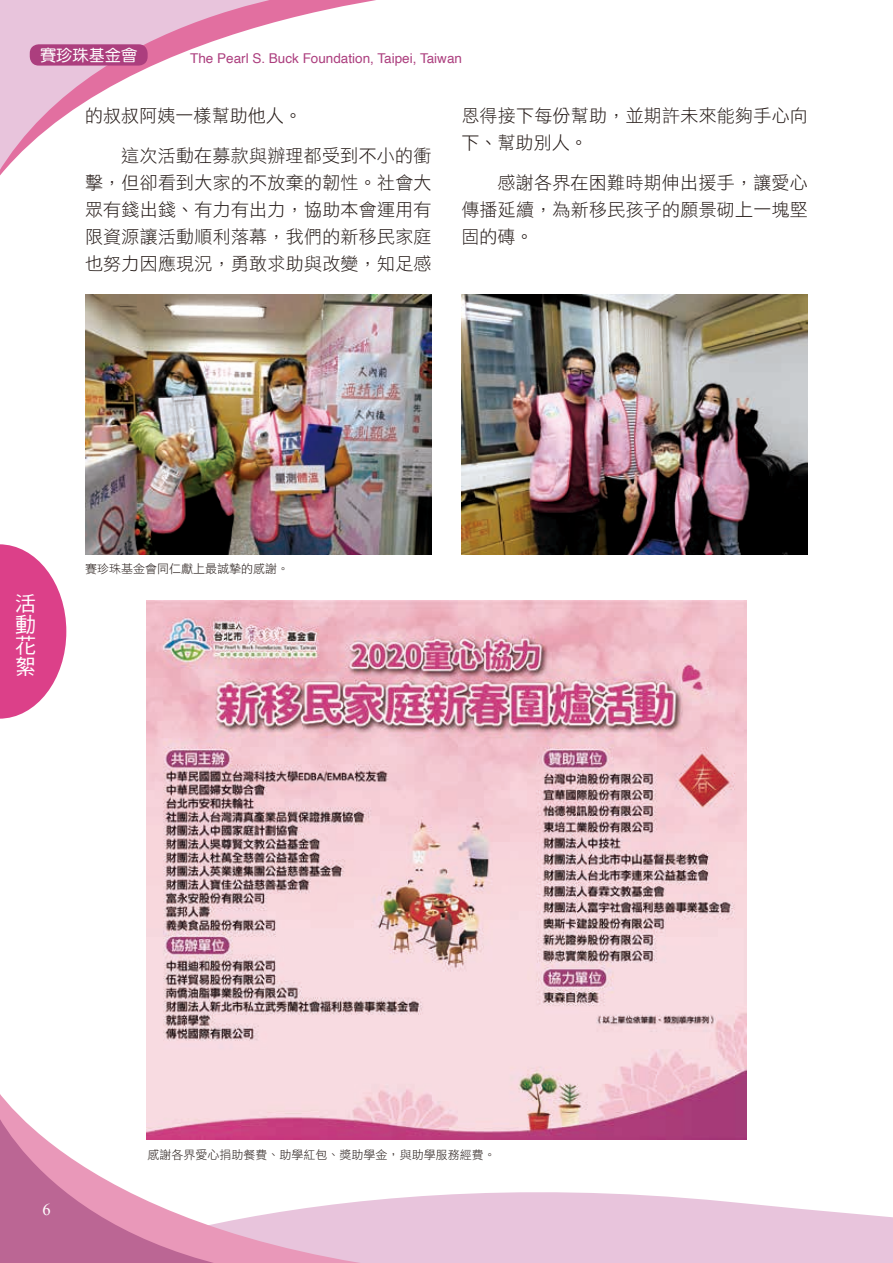
<style>
.page{position:relative;width:893px;height:1263px;background:#fff}
.page>*{position:absolute;margin:0;border:0;box-sizing:border-box;transform-origin:0 0}
.t1{font:21px/21.1px "DF Hei Std W5";color:#fff;text-align:justify}
.t2{font:18px/27px "DF Li Hei Std W3";letter-spacing:.015em;color:#231916;text-align:justify}
.t3{font:16.5px "Times New Roman";color:#fff}
.t4{font:16.2px "DF Yuan Std W5";color:#fff}
.t5{font:13.5px "Helvetica";color:#ac3e7e}
.t6{font:12px "DF Hei Std W3";color:#231916}
</style>
<div class="page">
<svg style="left:462px;top:1110px;width:431px;height:153px"></svg>
<svg style="left:146px;top:1075px;width:316px;height:188px;fill:#e9c4dc"></svg>
<svg style="left:0;top:1094px;width:288px;height:169px"></svg>
<svg style="left:0;top:0;width:346px;height:176px"></svg>
<div style="left:30px;top:44px;width:118px;height:22px;background:#ac3e7e;border-radius:9px"></div>
<svg style="left:0;top:544px;width:66px;height:175px"></svg>
<img style="left:147px;top:600px;width:599px;height:540px">
<img style="left:461px;top:294px;width:347px;height:260px">
<img style="left:85px;top:294px;width:347px;height:260px">
<p class="t4" style="left:40px;top:46px;width:99px">賽珍珠基金會</p>
<p class="t5" style="left:190px;top:48px;width:273px">The Pearl S. Buck Foundation, Taipei, Taiwan</p>
<p class="t2" style="left:85px;top:102px;width:218px">的叔叔阿姨一樣幫助他人。</p>
<p class="t2" style="left:85px;top:141px;width:348px;text-indent:36px">這次活動在募款與辦理都受到不小的衝擊，但卻看到大家的不放棄的韌性。社會大眾有錢出錢、有力有出力，協助本會運用有限資源讓活動順利落幕，我們的新移民家庭也努力因應現況，勇敢求助與改變，知足感</p>
<p class="t2" style="left:461px;top:102px;width:348px">恩得接下每份幫助，並期許未來能夠手心向下、幫助別人。</p>
<p class="t2" style="left:461px;top:168px;width:348px;text-indent:36px">感謝各界在困難時期伸出援手，讓愛心傳播延續，為新移民孩子的願景砌上一塊堅固的磚。</p>
<p class="t1" style="left:15px;top:592px;width:22px">活動花絮</p>
<p class="t6" style="left:85px;top:562px;width:205px">賽珍珠基金會同仁獻上最誠摯的感謝。</p>
<p class="t3" style="left:43px;top:1199px;width:10px">6</p>
<p class="t6" style="left:148px;top:1148px;width:349px">感謝各界愛心捐助餐費、助學紅包、獎助學金，與助學服務經費。</p>
</div>
